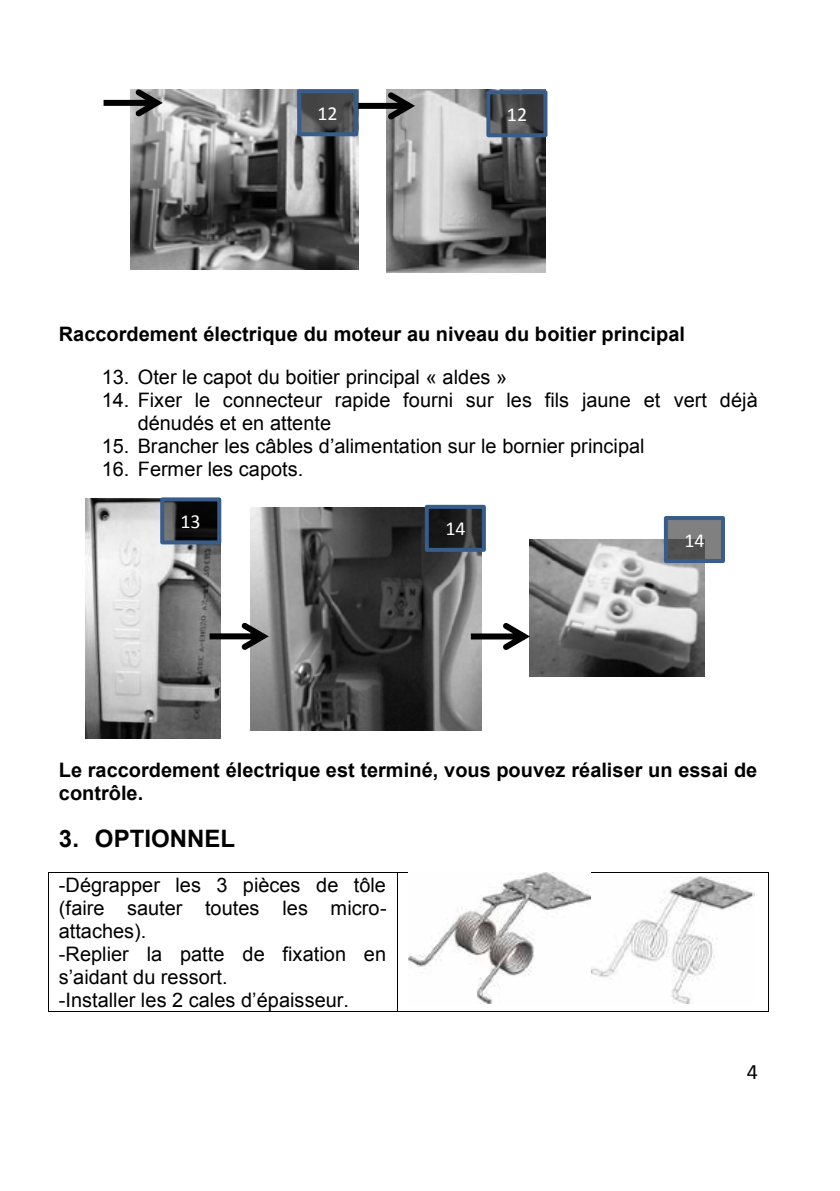
<style>
.page{position:relative;width:840px;height:1191px;background:#fff}
.page>*{position:absolute;margin:0;border:0;box-sizing:border-box;transform-origin:0 0}
.t1{font:700 24px "Arial";color:#000}
.t2{font:22px "Calibri";color:#000}
.t3{font:20px/23px "Arial";color:#000}
.t4{font:700 20px/23px "Arial";color:#000}
.t5{font:20px/23px "Arial";color:#000}
.t6{font:20px "Calibri";color:#fff}
.s1{font-style:inherit}
</style>
<div class="page">
<img style="left:131px;top:90px;width:227px;height:179px">
<img style="left:386px;top:89px;width:159px;height:183px">
<img style="left:86px;top:498px;width:134px;height:240px">
<img style="left:529px;top:539px;width:175px;height:137px">
<img style="left:251px;top:507px;width:230px;height:223px">
<hr style="left:49px;top:872px;width:347px;height:1px;background:#000">
<hr style="left:397px;top:872px;width:370px;height:1px;background:#000">
<hr style="left:48px;top:873px;width:1px;height:138px;background:#000">
<hr style="left:49px;top:1011px;width:347px;height:1px;background:#000">
<hr style="left:396px;top:873px;width:1px;height:138px;background:#000">
<hr style="left:397px;top:1011px;width:370px;height:1px;background:#000">
<hr style="left:767px;top:873px;width:1px;height:138px;background:#000">
<img style="left:408px;top:873px;width:182px;height:130px">
<img style="left:591px;top:877px;width:163px;height:126px">
<svg style="left:358px;top:92px;width:57px;height:28px"></svg>
<svg style="left:209px;top:622px;width:59px;height:28px"></svg>
<svg style="left:470px;top:622px;width:59px;height:28px"></svg>
<svg style="left:103px;top:89px;width:60px;height:28px"></svg>
<div style="left:299px;top:91px;width:57px;height:43px;background:#000;opacity:.5"></div>
<div style="left:297px;top:89px;width:61px;height:47px;border:4px solid #385d8a"></div>
<div style="left:488px;top:92px;width:57px;height:43px;background:#000;opacity:.5"></div>
<div style="left:486px;top:90px;width:61px;height:47px;border:4px solid #385d8a"></div>
<div style="left:162px;top:499px;width:57px;height:43px;background:#000;opacity:.5"></div>
<div style="left:160px;top:497px;width:61px;height:47px;border:4px solid #385d8a"></div>
<div style="left:426px;top:507px;width:57px;height:43px;background:#000;opacity:.5"></div>
<div style="left:424px;top:505px;width:61px;height:47px;border:4px solid #385d8a"></div>
<div style="left:665px;top:518px;width:57px;height:43px;background:#000;opacity:.5"></div>
<div style="left:663px;top:516px;width:61px;height:47px;border:4px solid #385d8a"></div>
<p class="t6" style="left:317px;top:100px;width:22px">12</p>
<p class="t6" style="left:506px;top:101px;width:22px">12</p>
<p class="t4" style="left:59px;top:323px;width:627px">Raccordement électrique du moteur au niveau du boitier principal</p>
<p class="t3" style="left:102px;top:365px;width:407px">13. Oter le capot du boitier principal « aldes »</p>
<p class="t3" style="left:138px;top:388px;width:621px;text-indent:-36px">14. Fixer le connecteur rapide fourni sur les fils jaune et vert déjà dénudés et en attente</p>
<p class="t5" style="left:102px;top:434px;width:544px"><span class="s1">15.</span> Brancher les câbles d’alimentation sur le bornier principal</p>
<p class="t3" style="left:102px;top:457px;width:203px">16. Fermer les capots.</p>
<p class="t6" style="left:180px;top:508px;width:22px">13</p>
<p class="t6" style="left:445px;top:516px;width:22px">14</p>
<p class="t6" style="left:684px;top:527px;width:22px">14</p>
<p class="t4" style="left:59px;top:759px;width:699px">Le raccordement électrique est terminé, vous pouvez réaliser un essai de contrôle.</p>
<p class="t1" style="left:59px;top:822px;width:178px">3. OPTIONNEL</p>
<p class="t3" style="left:59px;top:873px;width:329px">-Dégrapper les 3 pièces de tôle (faire sauter toutes les micro&shy;attaches).<br>-Replier la patte de fixation en</p>
<p class="t5" style="left:59px;top:965px;width:291px">s’aidant du ressort.<br><span class="s1">-</span>Installer les 2 cales d’épaisseur.</p>
<p class="t2" style="left:746px;top:1058px;width:13px">4</p>
</div>
